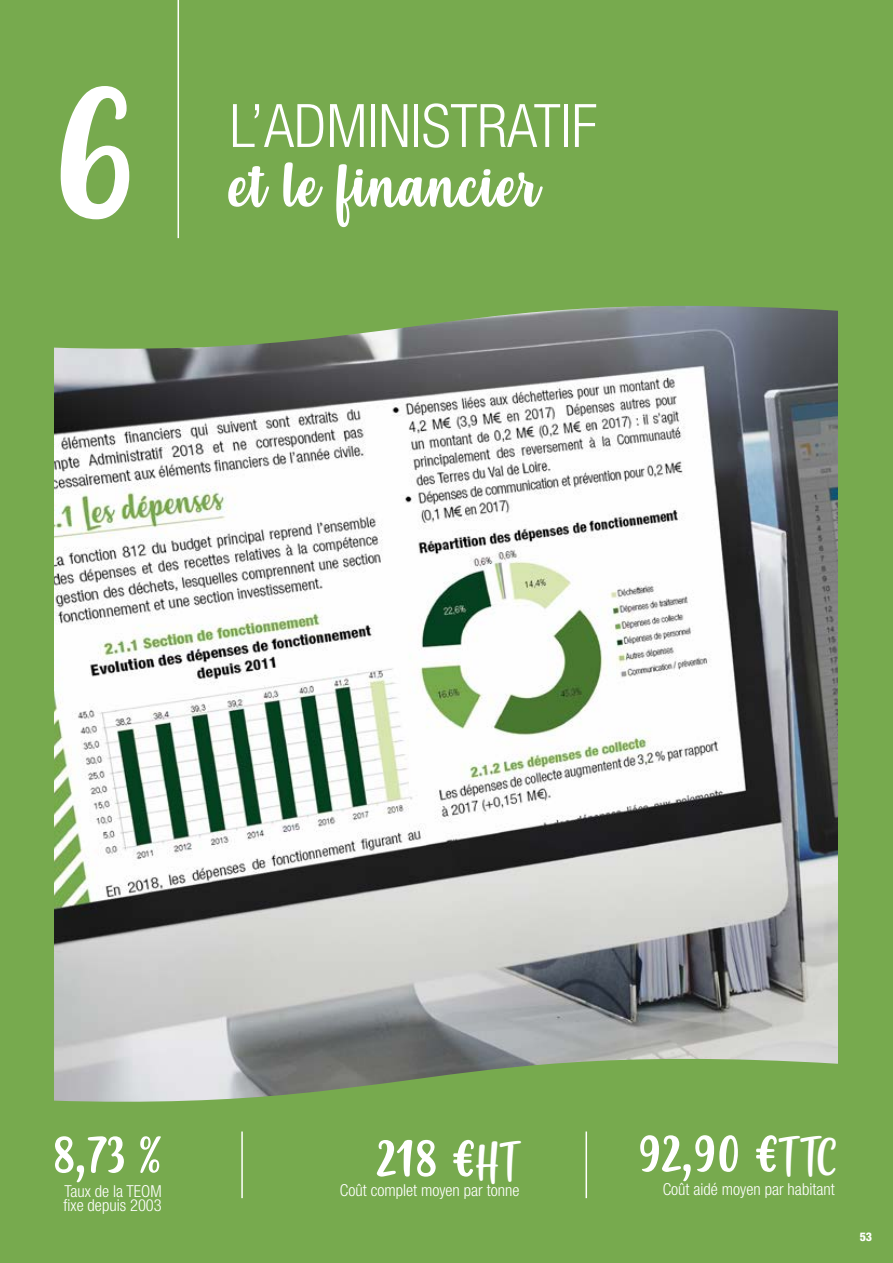
<style>
.page{position:relative;width:893px;height:1263px;background:#fff}
.page>*{position:absolute;margin:0;border:0;box-sizing:border-box;transform-origin:0 0}
.t1{font:218.4px "Misses";color:#fff}
.t2{font:63px "Misses";letter-spacing:.01em;color:#fff}
.t3{font:60px "Misses";color:#fff}
.t4{font:300 condensed 60px "Helvetica Neue";color:#fff}
.t5{font:300 condensed 16.5px/14.4px "Helvetica Neue";color:#fff}
.t6{font:800 condensed 12px "Helvetica Neue";color:#fff}
.s1{font-size:42px}
</style>
<div class="page">
<img style="left:53px;top:371px;width:785px;height:655px">
<svg style="left:53px;top:235px;width:785px;height:136px;background:#77995e"></svg>
<div style="left:53px;top:0;width:785px;height:235px;background:#77aa4e"></div>
<svg style="left:53px;top:1026px;width:785px;height:237px;background:#81a962"></svg>
<div style="left:0;top:0;width:53px;height:1263px;background:#77aa4e"></div>
<div style="left:838px;top:0;width:55px;height:1263px;background:#77aa4e"></div>
<hr style="left:178px;top:0;width:1px;height:238px;background:#fff">
<hr style="left:241px;top:1131px;width:2px;height:67px;background:#fff">
<hr style="left:585px;top:1131px;width:2px;height:67px;background:#fff">
<h1 class="t1" style="left:50px;top:-7px;width:87px">6</h1>
<h3 class="t4" style="left:230px;top:91px;width:369px">L’ADMINISTRATIF</h3>
<h2 class="t2" style="left:230px;top:143px;width:312px">et le financier</h2>
<h3 class="t3" style="left:52px;top:1111px;width:111px">8,73 %</h3>
<p class="t5" style="left:64px;top:1183px;width:100px">Taux de la TEOM fixe depuis 2003</p>
<h3 class="t3" style="left:638px;top:1110px;width:201px">92,90 €<span class="s1">TTC</span></h3>
<h3 class="t3" style="left:376px;top:1114px;width:142px">218 €<span class="s1">HT</span></h3>
<p class="t5" style="left:340px;top:1183px;width:181px">Coût complet moyen par tonne</p>
<p class="t5" style="left:663px;top:1181px;width:173px">Coût aidé moyen par habitant</p>
<p class="t6" style="left:860px;top:1229px;width:14px">53</p>
</div>
